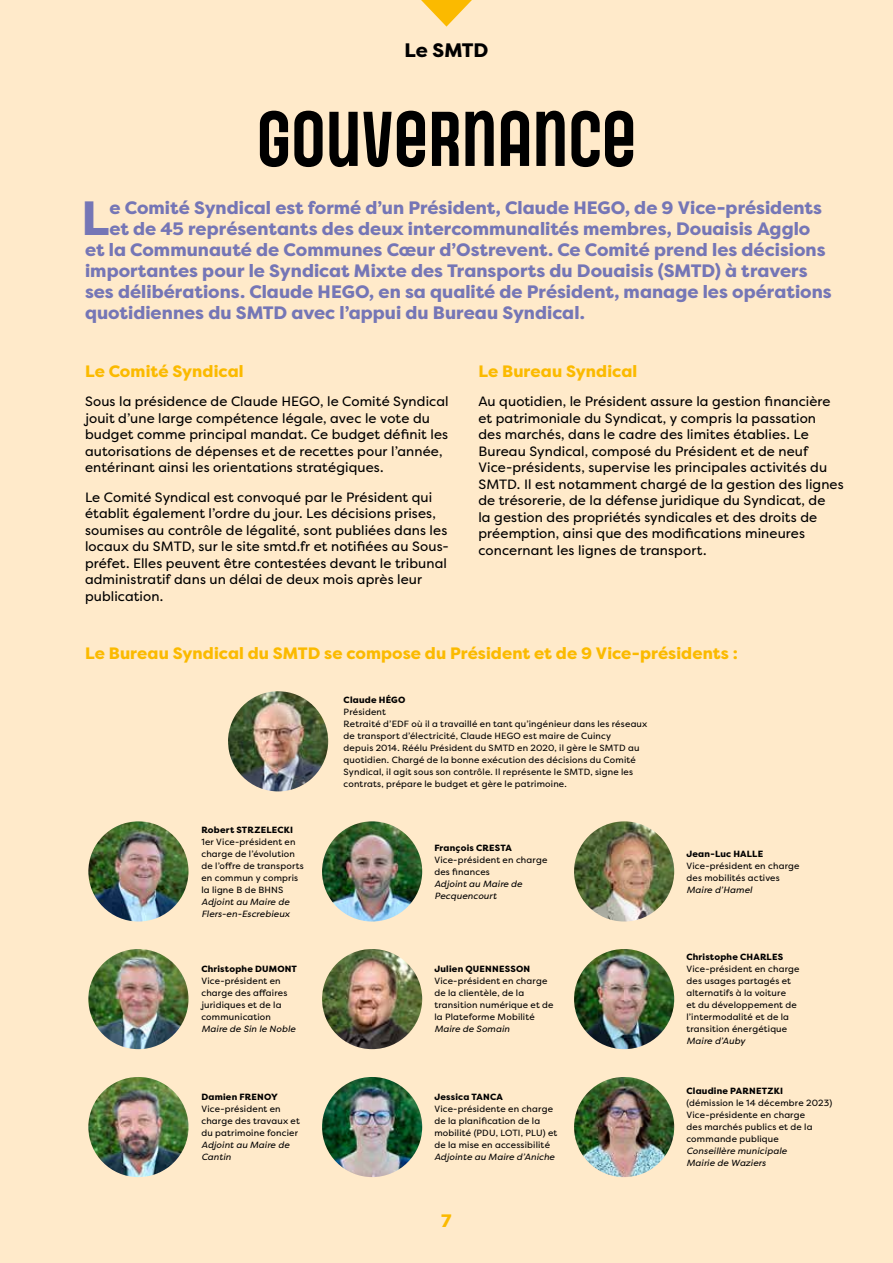
<style>
.page{position:relative;width:893px;height:1263px;background:#ffeaca}
.page>*{position:absolute;margin:0;border:0;box-sizing:border-box;transform-origin:0 0}
.t1{font:700 75px "Gala";color:#000}
.t2{font:800 48px "Filson Pro";color:#7576b6}
.t3{font:800 19.5px "Filson Pro";letter-spacing:-.01em;color:#000}
.t4{font:800 18px "Filson Pro";color:#7576b6}
.t5{font:800 18px "Filson Pro";color:#fbba00}
.t6{font:800 16.5px "Filson Pro";letter-spacing:.005em;color:#fbba00}
.t7{font:13.5px/16.5px "Filson Pro";letter-spacing:.01em;color:#000}
.t8{font:9px/12px "Filson Pro";letter-spacing:.02em;color:#000}
.t9{font:italic 9px/12px "Filson Pro";letter-spacing:.02em;color:#000}
.t10{font:800 9px "Filson Pro";letter-spacing:.025em;color:#000}
</style>
<div class="page">
<svg style="left:421px;top:0;width:51px;height:27px"></svg>
<img style="left:228px;top:691px;width:100px;height:100px;border-radius:50px">
<img style="left:322px;top:949px;width:100px;height:100px;border-radius:50px">
<img style="left:88px;top:821px;width:100px;height:100px;border-radius:50px">
<img style="left:574px;top:949px;width:100px;height:100px;border-radius:50px">
<img style="left:322px;top:821px;width:100px;height:100px;border-radius:50px">
<img style="left:88px;top:1077px;width:100px;height:100px;border-radius:50px">
<img style="left:574px;top:821px;width:100px;height:100px;border-radius:50px">
<img style="left:322px;top:1077px;width:100px;height:100px;border-radius:50px">
<img style="left:88px;top:949px;width:100px;height:100px;border-radius:50px">
<img style="left:574px;top:1077px;width:100px;height:100px;border-radius:50px">
<h3 class="t3" style="left:405px;top:38px;width:85px">Le SMTD</h3>
<h1 class="t1" style="left:257px;top:89px;width:381px">GOUVERNANCE</h1>
<h2 class="t2" style="left:81px;top:188px;width:30px">L</h2>
<h3 class="t4" style="left:110px;top:196px;width:714px">e Comité Syndical est formé d’un Président, Claude HEGO, de 9 Vice-présidents</h3>
<h3 class="t4" style="left:110px;top:217px;width:702px">et de 45 représentants des deux intercommunalités membres, Douaisis Agglo</h3>
<h3 class="t4" style="left:85px;top:238px;width:742px">et la Communauté de Communes Cœur d’Ostrevent. Ce Comité prend les décisions</h3>
<h3 class="t4" style="left:85px;top:259px;width:724px">importantes pour le Syndicat Mixte des Transports du Douaisis (SMTD) à travers</h3>
<h3 class="t4" style="left:85px;top:280px;width:748px">ses délibérations. Claude HEGO, en sa qualité de Président, manage les opérations</h3>
<h3 class="t4" style="left:85px;top:301px;width:501px">quotidiennes du SMTD avec l’appui du Bureau Syndical.</h3>
<h3 class="t6" style="left:85px;top:361px;width:160px">Le Comité Syndical</h3>
<p class="t7" style="left:85px;top:393px;width:365px">Sous la présidence de Claude HEGO, le Comité Syndical jouit d’une large compétence légale, avec le vote du budget comme principal mandat. Ce budget définit les autorisations de dépenses et de recettes pour l’année, entérinant ainsi les orientations stratégiques.</p>
<p class="t7" style="left:85px;top:488px;width:365px">Le Comité Syndical est convoqué par le Président qui établit également l’ordre du jour. Les décisions prises, soumises au contrôle de légalité, sont publiées dans les locaux du SMTD, sur le site smtd.fr et notifiées au Sous&shy;préfet. Elles peuvent être contestées devant le tribunal administratif dans un délai de deux mois après leur publication.</p>
<h3 class="t6" style="left:478px;top:361px;width:160px">Le Bureau Syndical</h3>
<p class="t7" style="left:478px;top:393px;width:367px">Au quotidien, le Président assure la gestion financière et patrimoniale du Syndicat, y compris la passation<br>des marchés, dans le cadre des limites établies. Le Bureau Syndical, composé du Président et de neuf Vice-présidents, supervise les principales activités du SMTD. Il est notamment chargé de la gestion des lignes de trésorerie, de la défense juridique du Syndicat, de<br>la gestion des propriétés syndicales et des droits de préemption, ainsi que des modifications mineures concernant les lignes de transport.</p>
<h3 class="t6" style="left:85px;top:643px;width:654px">Le Bureau Syndical du SMTD se compose du Président et de 9 Vice-présidents :</h3>
<p class="t10" style="left:344px;top:694px;width:63px">Claude HÉGO</p>
<p class="t8" style="left:344px;top:705px;width:305px">Président<br>Retraité d’EDF où il a travaillé en tant qu’ingénieur dans les réseaux de transport d’électricité, Claude HEGO est maire de Cuincy<br>depuis 2014. Réélu Président du SMTD en 2020, il gère le SMTD au quotidien. Chargé de la bonne exécution des décisions du Comité Syndical, il agit sous son contrôle. Il représente le SMTD, signe les contrats, prépare le budget et gère le patrimoine.</p>
<p class="t10" style="left:201px;top:824px;width:93px">Robert STRZELECKI</p>
<p class="t8" style="left:201px;top:835px;width:104px">1er Vice-président en charge de l’évolution de l’offre de transports en commun y compris la ligne B de BHNS</p>
<p class="t9" style="left:201px;top:895px;width:90px">Adjoint au Maire de<br>Flers-en-Escrebieux</p>
<p class="t10" style="left:434px;top:842px;width:79px">François CRESTA</p>
<p class="t8" style="left:434px;top:853px;width:115px">Vice-président en charge des finances</p>
<p class="t9" style="left:434px;top:877px;width:89px">Adjoint au Maire de<br>Pecquencourt</p>
<p class="t10" style="left:686px;top:848px;width:78px">Jean-Luc HALLE</p>
<p class="t8" style="left:686px;top:859px;width:115px">Vice-président en charge des mobilités actives</p>
<p class="t9" style="left:686px;top:883px;width:67px">Maire d’Hamel</p>
<p class="t10" style="left:201px;top:964px;width:97px">Christophe DUMONT</p>
<p class="t8" style="left:201px;top:975px;width:87px">Vice-président en charge des affaires juridiques et de la communication</p>
<p class="t9" style="left:201px;top:1023px;width:96px">Maire de Sin le Noble</p>
<p class="t10" style="left:201px;top:1091px;width:78px">Damien FRENOY</p>
<p class="t8" style="left:201px;top:1103px;width:100px">Vice-président en charge des travaux et du patrimoine foncier</p>
<p class="t9" style="left:201px;top:1139px;width:89px">Adjoint au Maire de<br>Cantin</p>
<p class="t10" style="left:434px;top:963px;width:97px">Julien QUENNESSON</p>
<p class="t8" style="left:434px;top:975px;width:121px">Vice-président en charge de la clientèle, de la transition numérique et de la Plateforme Mobilité</p>
<p class="t9" style="left:434px;top:1023px;width:77px">Maire de Somain</p>
<p class="t10" style="left:434px;top:1091px;width:70px">Jessica TANCA</p>
<p class="t8" style="left:434px;top:1103px;width:124px">Vice-présidente en charge de la planification de la mobilité (PDU, LOTI, PLU) et de la mise en accessibilité</p>
<p class="t9" style="left:434px;top:1151px;width:122px">Adjointe au Maire d’Aniche</p>
<h3 class="t5" style="left:441px;top:1210px;width:12px">7</h3>
<p class="t10" style="left:686px;top:951px;width:98px">Christophe CHARLES</p>
<p class="t8" style="left:686px;top:963px;width:115px">Vice-président en charge des usages partagés et alternatifs à la voiture<br>et du développement de l’intermodalité et de la transition énergétique</p>
<p class="t9" style="left:686px;top:1035px;width:60px">Maire d’Auby</p>
<p class="t10" style="left:686px;top:1085px;width:98px">Claudine PARNETZKI</p>
<p class="t8" style="left:686px;top:1097px;width:147px">(démission le 14 décembre 2023)<br>Vice-présidente en charge<br>des marchés publics et de la commande publique</p>
<p class="t9" style="left:686px;top:1145px;width:102px">Conseillère municipale<br>Mairie de Waziers</p>
</div>
